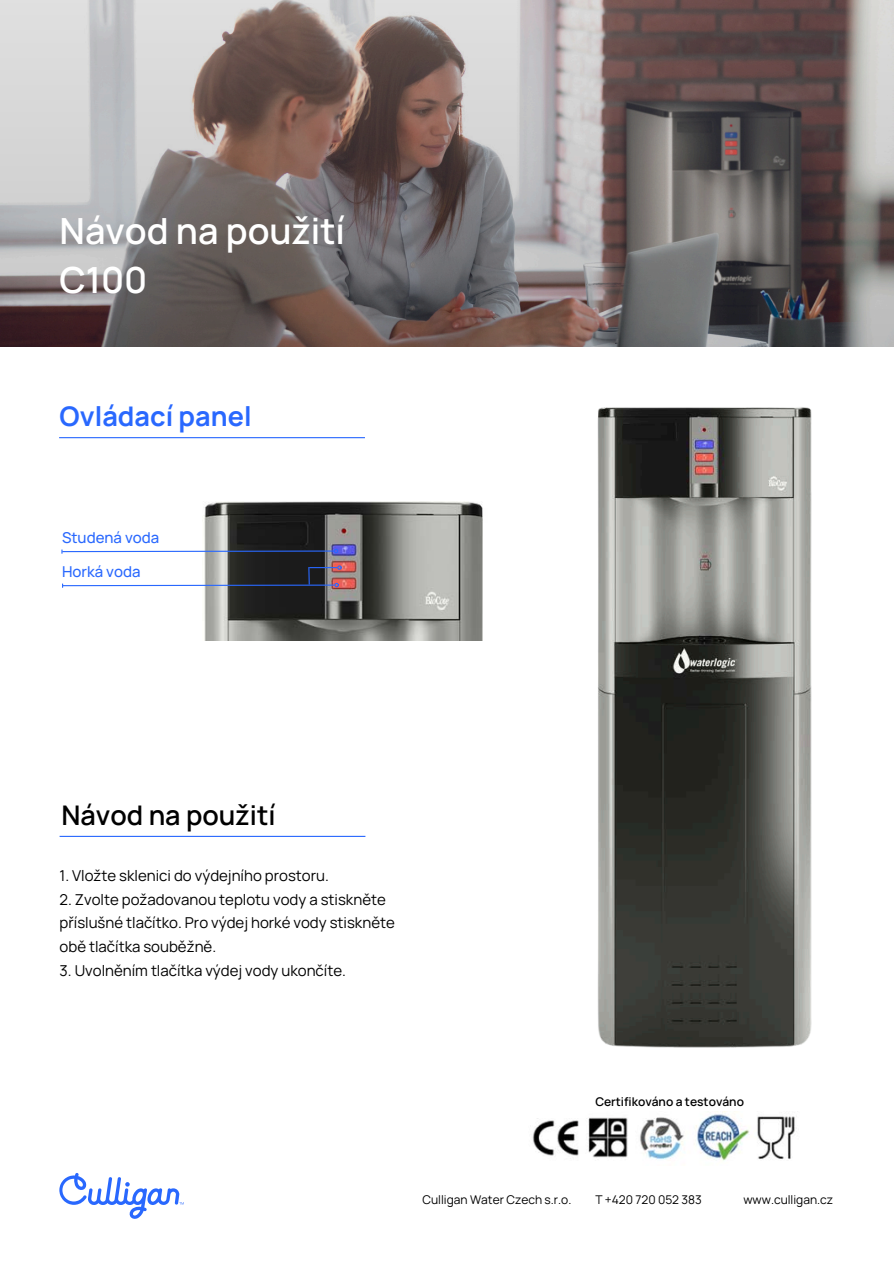
<style>
.page{position:relative;width:894px;height:1264px;background:#fff}
.page>*{position:absolute;margin:0;border:0;box-sizing:border-box;transform-origin:0 0}
.t1{font:600 36px/49.5px "Manrope";color:#fff}
.t2{font:600 27px "Manrope";color:#000}
.t3{font:700 27px "Manrope";color:#2968fe}
.t4{font:15px/23.7px "Manrope";color:#000}
.t5{font:500 15px "Manrope";color:#2968fe}
.t6{font:12px "Manrope";color:#000}
.t7{font:600 12px "Manrope";color:#000}
</style>
<div class="page">
<svg style="left:0;top:0;width:893px;height:346px;background:#857c7b"></svg>
<img style="left:597px;top:407px;width:215px;height:641px">
<svg style="left:59px;top:1173px;width:125px;height:45px"></svg>
<hr style="left:59px;top:437px;width:306px;height:1px;background:#2968fe">
<hr style="left:60px;top:835px;width:305px;height:2px;background:#2968fe">
<img style="left:204px;top:501px;width:279px;height:140px">
<svg style="left:61px;top:549px;width:277px;height:4px"></svg>
<img style="left:532px;top:1111px;width:263px;height:50px">
<svg style="left:62px;top:565px;width:279px;height:22px"></svg>
<h3 class="t1" style="left:60px;top:205px;width:287px">Návod na použití<br>C100</h3>
<h3 class="t3" style="left:60px;top:397px;width:193px">Ovládací panel</h3>
<h2 class="t5" style="left:62px;top:527px;width:99px">Studená voda</h2>
<h4 class="t5" style="left:62px;top:561px;width:80px">Horká voda</h4>
<p class="t2" style="left:61px;top:796px;width:216px">Návod na použití</p>
<p class="t4" style="left:60px;top:863px;width:271px">1. Vložte sklenici do výdejního prostoru.</p>
<p class="t4" style="left:60px;top:887px;width:336px">2. Zvolte požadovanou teplotu vody a stiskněte příslušné tlačítko. Pro výdej horké vody stiskněte obě tlačítka souběžně.</p>
<p class="t4" style="left:60px;top:958px;width:288px">3. Uvolněním tlačítka výdej vody ukončíte.</p>
<h6 class="t7" style="left:595px;top:1093px;width:150px">Certifikováno a testováno</h6>
<p class="t6" style="left:422px;top:1190px;width:150px">Culligan Water Czech s.r.o.</p>
<p class="t6" style="left:595px;top:1190px;width:108px">T +420 720 052 383</p>
<h5 class="t6" style="left:743px;top:1190px;width:91px">www.culligan.cz</h5>
</div>
